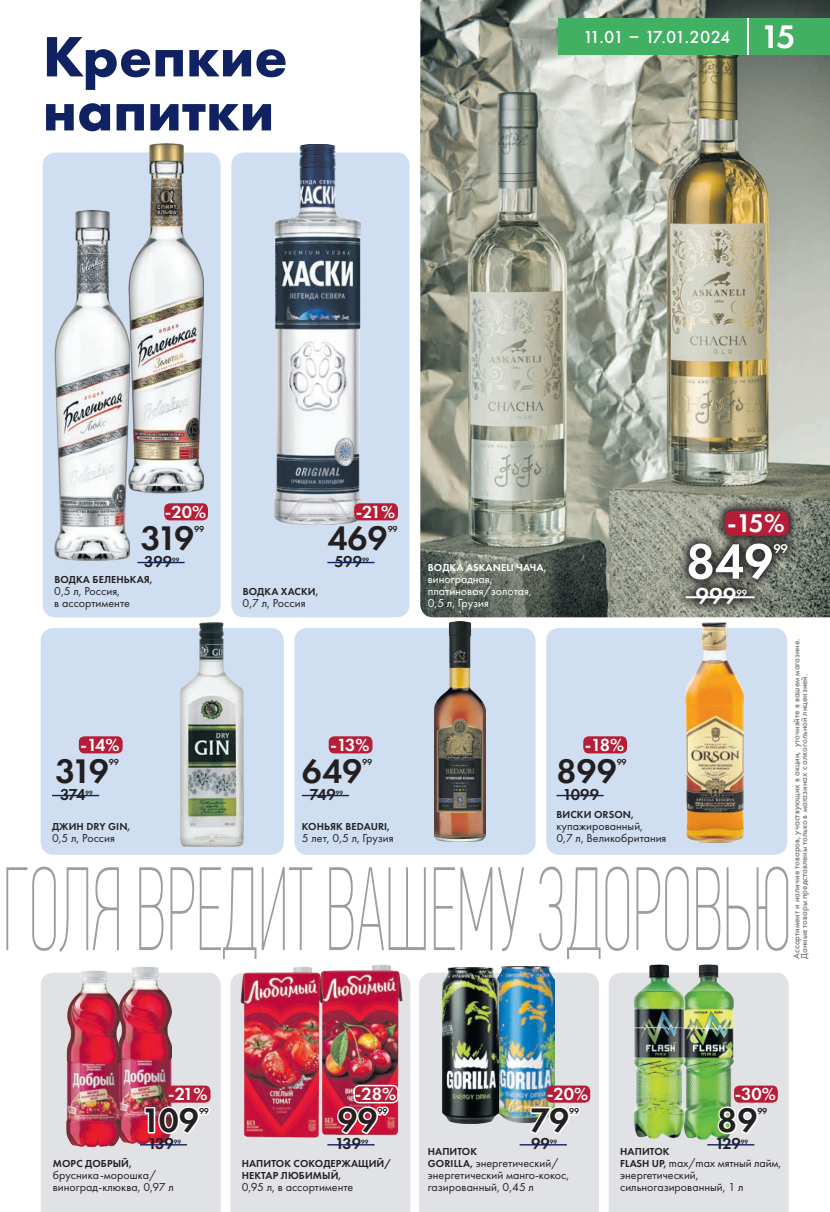
<style>
.page{position:relative;width:830px;height:1212px;background:#fff}
.page>*{position:absolute;margin:0;border:0;box-sizing:border-box;transform-origin:0 0}
.t1{font:700 58.95px/54px "Futura PT";color:#102261}
.BIG_PRICE_21{font:600 51.6px "Futura PT";color:#fff}
.BIG_PRICE_21-2{font:600 35.4px "Futura PT";color:#231f20}
.t2{font:600 33.9px "Futura PT";color:#fff}
.XX__21{font:600 26.55px "Futura PT";color:#fff}
.OLD_PRICE_2021_20mm{font:600 24px "Futura PT";color:#fff}
.XX__21-2{font:600 18.15px "Futura PT";letter-spacing:-.09em;color:#fff}
.t3{font:500 18.15px "Futura PT";letter-spacing:-.065em;color:#fff}
.OLD_PRICE_2021_20mm-2{font:600 16.5px "Futura PT";letter-spacing:-.01em;color:#231f20}
.BIG_PRICE_21-3{font:600 13.05px "Futura PT";color:#fff}
.DESCRIPTION{font:12px/12px "Futura PT";color:#231f20}
.DESCRIPTION-2{font:12px/12px "Futura PT";color:#fff}
.t4{font:600 10.5px/12px "Futura PT";letter-spacing:.01em;color:#231f20}
.t5{font:600 10.5px "Futura PT";letter-spacing:.01em;color:#fff}
.OLD_PRICE_2021_20mm-3{font:600 9.3px "Futura PT";color:#fff}
.основной_абзац{font:500 9px "Futura PT";color:#787a7d}
.BIG_PRICE_21-4{font:600 9px "Futura PT";letter-spacing:-.03em;color:#231f20}
.OLD_PRICE_2021_20mm-4{font:600 6.45px "Futura PT";color:#231f20}
.s1{font-weight:600;font-size:10.5px}
</style>
<div class="page">
<div style="left:43px;top:152px;width:177px;height:465px;background:#cfdff1;border-radius:13px"></div>
<img style="left:420px;top:0;width:409px;height:617px">
<div style="left:231px;top:152px;width:178px;height:465px;background:#cfdff1;border-radius:13px"></div>
<div style="left:164px;top:503px;width:44px;height:17px;background:#b61e37;border-radius:6px"></div>
<hr style="left:137px;top:562px;width:47px;height:1px;background:#102261">
<div style="left:107px;top:135px;width:121px;height:373px;background:#231f20;opacity:.5"></div>
<div style="left:33px;top:201px;width:121px;height:374px;background:#231f20;opacity:.5"></div>
<img style="left:274px;top:144px;width:86px;height:381px">
<div style="left:354px;top:503px;width:44px;height:17px;background:#b61e37;border-radius:6px"></div>
<hr style="left:327px;top:562px;width:47px;height:1px;background:#102261">
<div style="left:608px;top:973px;width:180px;height:239px;background:#e0e2e6"></div>
<img style="left:678px;top:964px;width:58px;height:176px">
<img style="left:631px;top:964px;width:53px;height:175px">
<div style="left:419px;top:973px;width:179px;height:239px;background:#e0e2e6"></div>
<img style="left:498px;top:966px;width:56px;height:156px">
<img style="left:442px;top:967px;width:56px;height:156px">
<div style="left:230px;top:973px;width:180px;height:239px;background:#e0e2e6"></div>
<img style="left:326px;top:964px;width:78px;height:172px">
<img style="left:239px;top:967px;width:87px;height:171px">
<div style="left:41px;top:973px;width:180px;height:239px;background:#e0e2e6"></div>
<img style="left:120px;top:967px;width:51px;height:176px">
<img style="left:66px;top:971px;width:54px;height:175px">
<div style="left:354px;top:1085px;width:44px;height:18px;background:#b61e37;border-radius:6px"></div>
<div style="left:353px;top:1085px;width:45px;height:18px;border:2px solid #fff;border-radius:6px"></div>
<svg style="left:335px;top:1104px;width:58px;height:33px"></svg>
<hr style="left:327px;top:1144px;width:47px;height:1px;background:#102261">
<div style="left:167px;top:1085px;width:43px;height:18px;background:#b61e37;border-radius:6px"></div>
<svg style="left:143px;top:1104px;width:72px;height:33px"></svg>
<hr style="left:140px;top:1144px;width:47px;height:1px;background:#102261">
<div style="left:733px;top:1085px;width:44px;height:18px;background:#b61e37;border-radius:6px"></div>
<svg style="left:715px;top:1104px;width:44px;height:33px"></svg>
<hr style="left:707px;top:1144px;width:47px;height:1px;background:#102261">
<div style="left:546px;top:1085px;width:44px;height:18px;background:#b61e37;border-radius:6px"></div>
<svg style="left:527px;top:1104px;width:58px;height:33px"></svg>
<hr style="left:519px;top:1144px;width:47px;height:1px;background:#102261">
<div style="left:558px;top:18px;width:271px;height:37px;background:#41b063"></div>
<hr style="left:747px;top:18px;width:1px;height:37px;background:#fff">
<svg style="left:6px;top:866px;width:781px;height:93px"></svg>
<div style="left:294px;top:628px;width:241px;height:227px;background:#cfdff1;border-radius:13px"></div>
<img style="left:434px;top:621px;width:51px;height:221px">
<div style="left:41px;top:628px;width:242px;height:227px;background:#cfdff1;border-radius:13px"></div>
<div style="left:166px;top:612px;width:122px;height:249px;background:#231f20;opacity:.5"></div>
<div style="left:546px;top:628px;width:240px;height:227px;background:#cfdff1;border-radius:13px"></div>
<div style="left:79px;top:736px;width:44px;height:17px;background:#b61e37;border-radius:6px"></div>
<hr style="left:52px;top:795px;width:47px;height:1px;background:#102261">
<div style="left:328px;top:736px;width:44px;height:17px;background:#b61e37;border-radius:6px"></div>
<hr style="left:302px;top:795px;width:47px;height:1px;background:#102261">
<img style="left:685px;top:622px;width:58px;height:220px">
<div style="left:583px;top:736px;width:43px;height:17px;background:#b61e37;border-radius:6px"></div>
<hr style="left:556px;top:795px;width:47px;height:1px;background:#102261">
<div style="left:673px;top:499px;width:127px;height:117px;background:#231f20;opacity:.82"></div>
<div style="left:724px;top:511px;width:64px;height:25px;background:#b61e37;border-radius:8px"></div>
<hr style="left:685px;top:596px;width:69px;height:2px;background:#fff">
<p class="t1" style="left:43px;top:28px;width:246px">Крепкие напитки</p>
<p class="t3" style="left:583px;top:26px;width:149px">11.01 – 17.01.2024</p>
<p class="t2" style="left:760px;top:15px;width:36px">15</p>
<p class="XX__21-2" style="left:165px;top:500px;width:43px">-20%</p>
<p class="XX__21-2" style="left:355px;top:500px;width:41px">-21%</p>
<p class="BIG_PRICE_21-2" style="left:141px;top:516px;width:55px">319</p>
<p class="BIG_PRICE_21-4" style="left:194px;top:523px;width:11px">99</p>
<p class="BIG_PRICE_21-2" style="left:327px;top:516px;width:62px">469</p>
<p class="BIG_PRICE_21-4" style="left:387px;top:523px;width:11px">99</p>
<p class="OLD_PRICE_2021_20mm-2" style="left:144px;top:551px;width:30px">399</p>
<p class="OLD_PRICE_2021_20mm-4" style="left:172px;top:555px;width:9px">99</p>
<p class="t4" style="left:54px;top:573px;width:100px">ВОДКА БЕЛЕНЬКАЯ,</p>
<p class="DESCRIPTION" style="left:54px;top:585px;width:77px">0,5 л, Россия,<br>в ассортименте</p>
<p class="t4" style="left:242px;top:585px;width:77px">ВОДКА ХАСКИ,</p>
<p class="DESCRIPTION" style="left:242px;top:597px;width:64px">0,7 л, Россия</p>
<p class="OLD_PRICE_2021_20mm-2" style="left:334px;top:551px;width:29px">599</p>
<p class="OLD_PRICE_2021_20mm-4" style="left:362px;top:555px;width:9px">99</p>
<p class="t5" style="left:427px;top:561px;width:120px">ВОДКА ASKANELI ЧАЧА,</p>
<p class="DESCRIPTION-2" style="left:427px;top:573px;width:105px">виноградная, платиновая/золотая,<br>0,5 л, Грузия</p>
<p class="XX__21" style="left:726px;top:506px;width:59px">-15%</p>
<p class="BIG_PRICE_21" style="left:685px;top:529px;width:89px">849</p>
<p class="BIG_PRICE_21-3" style="left:773px;top:540px;width:16px">99</p>
<p class="OLD_PRICE_2021_20mm" style="left:695px;top:581px;width:42px">999</p>
<p class="OLD_PRICE_2021_20mm-3" style="left:736px;top:587px;width:12px">99</p>
<p class="XX__21-2" style="left:81px;top:733px;width:40px">-14%</p>
<p class="BIG_PRICE_21-2" style="left:55px;top:749px;width:55px">319</p>
<p class="BIG_PRICE_21-4" style="left:109px;top:756px;width:11px">99</p>
<p class="OLD_PRICE_2021_20mm-2" style="left:60px;top:784px;width:27px">374</p>
<p class="OLD_PRICE_2021_20mm-4" style="left:85px;top:788px;width:9px">99</p>
<p class="t4" style="left:52px;top:820px;width:80px">ДЖИН DRY GIN,</p>
<p class="DESCRIPTION" style="left:52px;top:831px;width:64px">0,5 л, Россия</p>
<p class="XX__21-2" style="left:330px;top:733px;width:41px">-13%</p>
<p class="BIG_PRICE_21-2" style="left:302px;top:749px;width:62px">649</p>
<p class="BIG_PRICE_21-4" style="left:362px;top:756px;width:11px">99</p>
<p class="OLD_PRICE_2021_20mm-2" style="left:309px;top:784px;width:28px">749</p>
<p class="OLD_PRICE_2021_20mm-4" style="left:336px;top:788px;width:9px">99</p>
<p class="t4" style="left:302px;top:820px;width:89px">КОНЬЯК BEDAURI,</p>
<p class="DESCRIPTION" style="left:302px;top:831px;width:93px">5 лет, 0,5 л, Грузия</p>
<p class="XX__21-2" style="left:584px;top:733px;width:41px">-18%</p>
<p class="BIG_PRICE_21-2" style="left:556px;top:749px;width:62px">899</p>
<p class="BIG_PRICE_21-4" style="left:616px;top:756px;width:11px">99</p>
<p class="OLD_PRICE_2021_20mm-2" style="left:562px;top:784px;width:38px">1099</p>
<p class="t4" style="left:556px;top:808px;width:79px">ВИСКИ ORSON,</p>
<p class="DESCRIPTION" style="left:556px;top:819px;width:111px">купажированный,<br>0,7 л, Великобритания</p>
<p class="основной_абзац" style="left:790px;top:959px;width:322px;rotate:-90deg">Ассортимент и наличие товаров, участвующих в акции, уточняйте в вашем магазине.</p>
<p class="основной_абзац" style="left:798px;top:959px;width:287px;rotate:-90deg">Данные товары представлены только в магазинах с алкогольной лицензией.</p>
<p class="XX__21-2" style="left:168px;top:1082px;width:41px">-21%</p>
<p class="XX__21-2" style="left:354px;top:1082px;width:43px">-28%</p>
<p class="XX__21-2" style="left:546px;top:1082px;width:43px">-20%</p>
<p class="XX__21-2" style="left:734px;top:1082px;width:43px">-30%</p>
<p class="BIG_PRICE_21-2" style="left:141px;top:1098px;width:59px">109</p>
<p class="BIG_PRICE_21-4" style="left:199px;top:1105px;width:11px">99</p>
<p class="BIG_PRICE_21-2" style="left:337px;top:1098px;width:42px">99</p>
<p class="BIG_PRICE_21-4" style="left:377px;top:1105px;width:11px">99</p>
<p class="BIG_PRICE_21-2" style="left:530px;top:1098px;width:40px">79</p>
<p class="BIG_PRICE_21-4" style="left:569px;top:1105px;width:11px">99</p>
<p class="BIG_PRICE_21-2" style="left:717px;top:1098px;width:42px">89</p>
<p class="BIG_PRICE_21-4" style="left:757px;top:1105px;width:11px">99</p>
<p class="OLD_PRICE_2021_20mm-2" style="left:148px;top:1133px;width:28px">139</p>
<p class="OLD_PRICE_2021_20mm-4" style="left:174px;top:1138px;width:9px">99</p>
<p class="t4" style="left:53px;top:1157px;width:80px">МОРС ДОБРЫЙ,</p>
<p class="DESCRIPTION" style="left:53px;top:1168px;width:122px">брусника-морошка/ виноград-клюква, 0,97 л</p>
<p class="OLD_PRICE_2021_20mm-2" style="left:335px;top:1133px;width:28px">139</p>
<p class="OLD_PRICE_2021_20mm-4" style="left:361px;top:1138px;width:9px">99</p>
<p class="t4" style="left:242px;top:1157px;width:151px">НАПИТОК СОКОДЕРЖАЩИЙ/<br>НЕКТАР ЛЮБИМЫЙ,</p>
<p class="DESCRIPTION" style="left:241px;top:1180px;width:113px">0,95 л, в ассортименте</p>
<p class="OLD_PRICE_2021_20mm-2" style="left:531px;top:1133px;width:20px">99</p>
<p class="OLD_PRICE_2021_20mm-4" style="left:549px;top:1138px;width:9px">99</p>
<p class="t4" style="left:427px;top:1145px;width:51px">НАПИТОК</p>
<p class="DESCRIPTION" style="left:427px;top:1156px;width:143px"><span class="s1">GORILLA,</span> энергетический/ энергетический манго-кокос, газированный, 0,45 л</p>
<p class="OLD_PRICE_2021_20mm-2" style="left:714px;top:1133px;width:27px">129</p>
<p class="OLD_PRICE_2021_20mm-4" style="left:740px;top:1138px;width:9px">99</p>
<p class="t4" style="left:620px;top:1145px;width:51px">НАПИТОК</p>
<p class="DESCRIPTION" style="left:619px;top:1156px;width:162px"><span class="s1">FLASH UP,</span> max/max мятный лайм, энергетический, сильногазированный, 1 л</p>
</div>
